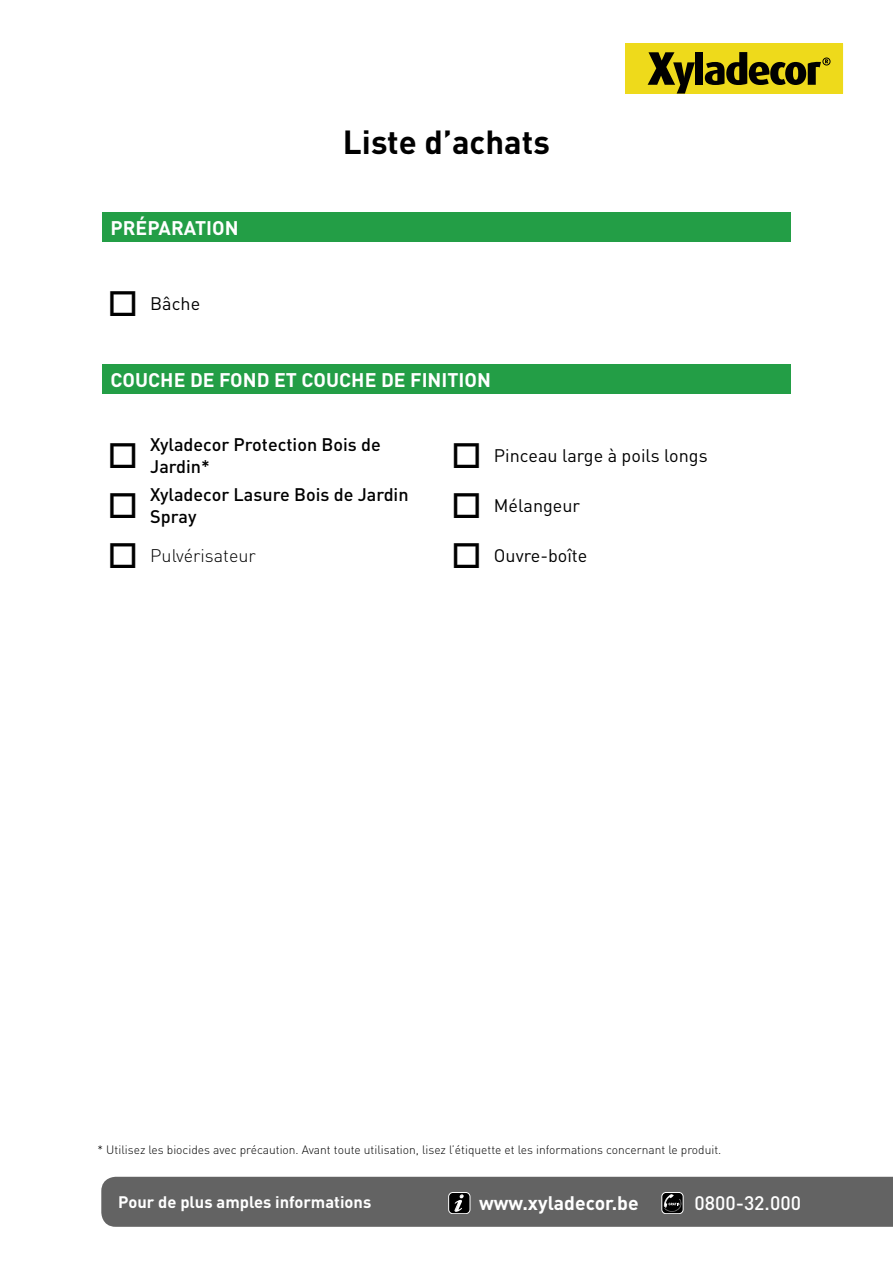
<style>
.page{position:relative;width:893px;height:1263px;background:#fff}
.page>*{position:absolute;margin:0;border:0;box-sizing:border-box;transform-origin:0 0}
.t1{font:700 33px "DIN Pro";color:#000}
.t2{font:700 19.5px "DIN";color:#fff}
.t3{font:700 19.35px "DIN";color:#fff}
.t4{font:500 19.35px "DIN";color:#fff}
.t5{font:500 18px/21.6px "DIN Pro";color:#000}
.t6{font:18px "DIN Pro";color:#000}
.t7{font:300 18px "DIN Pro";color:#000}
.t8{font:700 16.5px "DIN Pro";color:#fff}
.t9{font:300 12px "DIN";color:#000}
</style>
<div class="page">
<svg style="left:625px;top:44px;width:218px;height:50px"></svg>
<div style="left:102px;top:212px;width:689px;height:30px;background:#239e46"></div>
<div style="left:102px;top:364px;width:689px;height:30px;background:#239e46"></div>
<div style="left:101px;top:1177px;width:792px;height:50px;background:#636363"></div>
<h2 class="t2" style="left:111px;top:215px;width:130px">PRÉPARATION</h2>
<h3 class="t6" style="left:107px;top:291px;width:94px">□ Bâche</h3>
<h1 class="t1" style="left:343px;top:119px;width:209px">Liste d’achats</h1>
<h2 class="t2" style="left:111px;top:367px;width:382px">COUCHE DE FOND ET COUCHE DE FINITION</h2>
<h3 class="t5" style="left:150px;top:433px;width:232px">Xyladecor Protection Bois de<br>Jardin*</h3>
<h3 class="t6" style="left:451px;top:443px;width:258px">□ Pinceau large à poils longs</h3>
<h3 class="t5" style="left:150px;top:483px;width:260px">Xyladecor Lasure Bois de Jardin<br>Spray</h3>
<h3 class="t6" style="left:451px;top:493px;width:131px">□ Mélangeur</h3>
<h3 class="t7" style="left:107px;top:543px;width:150px">□ Pulvérisateur</h3>
<h3 class="t6" style="left:451px;top:543px;width:138px">□ Ouvre-boîte</h3>
<p class="t9" style="left:98px;top:1142px;width:625px">* Utilisez les biocides avec précaution. Avant toute utilisation, lisez l’étiquette et les informations concernant le produit.</p>
<h3 class="t8" style="left:118px;top:1191px;width:254px">Pour de plus amples informations</h3>
<h3 class="t3" style="left:479px;top:1190px;width:161px">www.xyladecor.be</h3>
<h3 class="t4" style="left:694px;top:1190px;width:108px">0800-32.000</h3>
</div>
